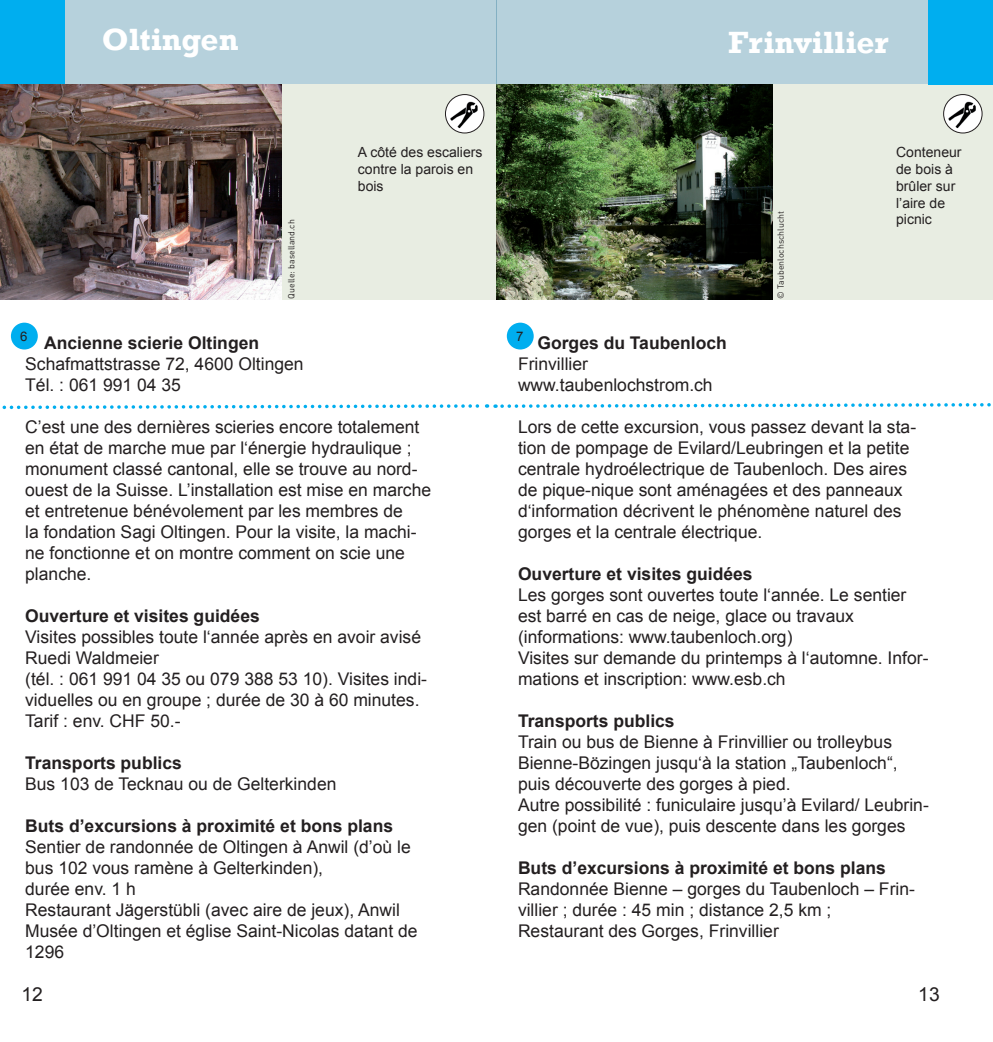
<style>
.page{position:relative;width:993px;height:1042px;background:#fff}
.page>*{position:absolute;margin:0;border:0;box-sizing:border-box;transform-origin:0 0}
.t1{font:700 31.5px "Rockwell";color:#fff}
.t2{font:19.25px "Arial";color:#231f20}
.t3{font:17.5px/21px "Arial";color:#231f20}
.t4{font:700 17.5px "Arial";color:#231f20}
.t5{font:14px/16.8px "Arial";color:#231f20}
.t6{font:13.12px "Arial";color:#231f20}
.t7{font:8.75px "DINOT";color:#231f20}
</style>
<div class="page">
<div style="left:0;top:84px;width:992px;height:215px;background:#e8ede2"></div>
<div style="left:496px;top:0;width:496px;height:84px;background:#b6d1dc"></div>
<img style="left:496px;top:84px;width:276px;height:215px">
<div style="left:0;top:0;width:496px;height:84px;background:#b6d1dc"></div>
<img style="left:0;top:84px;width:281px;height:215px">
<div style="left:0;top:0;width:64px;height:83px;background:#00aeef"></div>
<div style="left:928px;top:0;width:64px;height:84px;background:#00aeef"></div>
<svg style="left:495px;top:403px;width:496px;height:5px"></svg>
<svg style="left:2px;top:404px;width:485px;height:6px"></svg>
<div style="left:11px;top:323px;width:27px;height:26px;background:#00aeef;border-radius:50%"></div>
<div style="left:506px;top:323px;width:27px;height:26px;background:#00aeef;border-radius:50%"></div>
<div style="left:943px;top:95px;width:38px;height:38px;background:#fff;border-radius:50%"></div>
<img style="left:948px;top:101px;width:27px;height:27px">
<div style="left:943px;top:94px;width:39px;height:39px;border:1px solid #231f20;border-radius:50%"></div>
<svg style="left:445px;top:95px;width:39px;height:38px"></svg>
<img style="left:450px;top:101px;width:27px;height:27px">
<div style="left:445px;top:94px;width:39px;height:39px;border:1px solid #231f20;border-radius:50%"></div>
<h1 class="t1" style="left:102px;top:21px;width:138px">Oltingen</h1>
<h1 class="t1" style="left:727px;top:23px;width:162px">Frinvillier</h1>
<p class="t5" style="left:358px;top:144px;width:126px">A côté des escaliers contre la parois en bois</p>
<p class="t7" style="left:286px;top:298px;width:81px;rotate:-90deg">Quelle: baselland.ch</p>
<p class="t7" style="left:774px;top:298px;width:89px;rotate:-90deg">© Taubenlochschlucht</p>
<p class="t5" style="left:895px;top:144px;width:67px">Conteneur de bois à brûler sur l’aire de picnic</p>
<p class="t6" style="left:20px;top:328px;width:9px">6</p>
<p class="t6" style="left:516px;top:327px;width:9px">7</p>
<p class="t4" style="left:44px;top:331px;width:216px">Ancienne scierie Oltingen</p>
<p class="t3" style="left:25px;top:353px;width:280px">Schafmattstrasse 72, 4600 Oltingen<br>Tél. : 061 991 04 35</p>
<p class="t3" style="left:25px;top:416px;width:407px">C’est une des dernières scieries encore totalement en état de marche mue par l‘énergie hydraulique ; monument classé cantonal, elle se trouve au nord&shy;ouest de la Suisse. L’installation est mise en marche et entretenue bénévolement par les membres de<br>la fondation Sagi Oltingen. Pour la visite, la machi&shy;ne fonctionne et on montre comment on scie une planche.</p>
<p class="t4" style="left:25px;top:604px;width:236px">Ouverture et visites guidées</p>
<p class="t3" style="left:25px;top:626px;width:403px">Visites possibles toute l‘année après en avoir avisé Ruedi Waldmeier<br>(tél. : 061 991 04 35 ou 079 388 53 10). Visites indi&shy;viduelles ou en groupe ; durée de 30 à 60 minutes.<br>Tarif : env. CHF 50.-</p>
<p class="t4" style="left:25px;top:751px;width:158px">Transports publics</p>
<p class="t3" style="left:25px;top:773px;width:312px">Bus 103 de Tecknau ou de Gelterkinden</p>
<p class="t4" style="left:25px;top:814px;width:369px">Buts d’excursions à proximité et bons plans</p>
<p class="t3" style="left:25px;top:836px;width:393px">Sentier de randonnée de Oltingen à Anwil (d’où le bus 102 vous ramène à Gelterkinden),<br>durée env. 1 h<br>Restaurant Jägerstübli (avec aire de jeux), Anwil Musée d’Oltingen et église Saint-Nicolas datant de 1296</p>
<p class="t4" style="left:537px;top:331px;width:191px">Gorges du Taubenloch</p>
<p class="t3" style="left:518px;top:353px;width:196px">Frinvillier www.taubenlochstrom.ch</p>
<p class="t3" style="left:518px;top:416px;width:399px">Lors de cette excursion, vous passez devant la sta&shy;tion de pompage de Evilard/Leubringen et la petite centrale hydroélectrique de Taubenloch. Des aires de pique-nique sont aménagées et des panneaux d‘information décrivent le phénomène naturel des gorges et la centrale électrique.</p>
<p class="t4" style="left:518px;top:562px;width:236px">Ouverture et visites guidées</p>
<p class="t3" style="left:518px;top:584px;width:412px">Les gorges sont ouvertes toute l‘année. Le sentier est barré en cas de neige, glace ou travaux (informations: www.taubenloch.org)<br>Visites sur demande du printemps à l‘automne. Infor&shy;mations et inscription: www.esb.ch</p>
<p class="t4" style="left:518px;top:709px;width:158px">Transports publics</p>
<p class="t3" style="left:518px;top:731px;width:412px">Train ou bus de Bienne à Frinvillier ou trolleybus Bienne-Bözingen jusqu‘à la station „Taubenloch“, puis découverte des gorges à pied.<br>Autre possibilité : funiculaire jusqu’à Evilard/ Leubrin&shy;gen (point de vue), puis descente dans les gorges</p>
<p class="t4" style="left:518px;top:856px;width:369px">Buts d’excursions à proximité et bons plans</p>
<p class="t3" style="left:518px;top:878px;width:398px">Randonnée Bienne – gorges du Taubenloch – Frin&shy;villier ; durée : 45 min ; distance 2,5 km ;<br>Restaurant des Gorges, Frinvillier</p>
<p class="t2" style="left:21px;top:982px;width:23px">12</p>
<p class="t2" style="left:917px;top:982px;width:23px">13</p>
</div>
